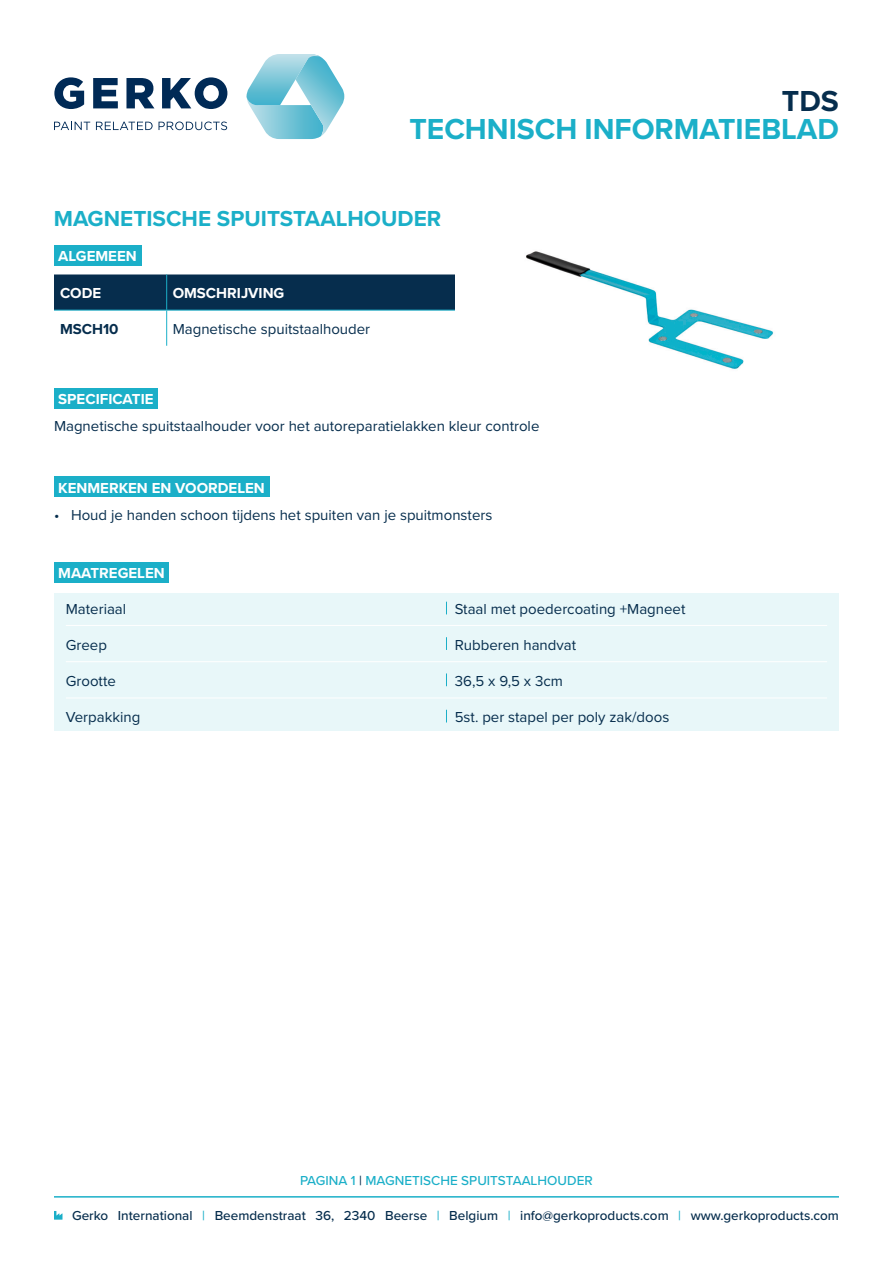
<style>
.page{position:relative;width:893px;height:1263px;background:#fff}
.page>*{position:absolute;margin:0;border:0;box-sizing:border-box;transform-origin:0 0}
.t1{font:700 30px "Proxima Nova";color:#1bafc8}
.t2{font:700 30px "Proxima Nova";color:#062d4d}
.t3{font:700 22.5px "Proxima Nova";color:#1bafc8}
.Alineastijl{font:15px "Proxima Nova";color:#062d4d}
.t4{font:700 15px "Proxima Nova";color:#fff}
.t5{font:700 15px "Proxima Nova";color:#062d4d}
.t6{font:500 13.5px "Proxima Nova";color:#062d4d}
.t7{font:500 13.5px "Proxima Nova";color:#1bafc8}
.s1{color:#062d4d}
.s2{color:#1bafc8}
</style>
<div class="page">
<div style="left:54px;top:593px;width:785px;height:138px;background:#e8f7f9"></div>
<div style="left:54px;top:274px;width:401px;height:36px;background:#062d4d"></div>
<hr style="left:166px;top:274px;width:1px;height:36px;background:#1bafc8">
<hr style="left:54px;top:310px;width:113px;height:1px;background:#1bafc8">
<hr style="left:167px;top:310px;width:672px;height:1px;background:#1bafc8">
<hr style="left:166px;top:310px;width:1px;height:36px;background:#1bafc8">
<hr style="left:66px;top:625px;width:761px;height:1px;background:#fff">
<hr style="left:66px;top:661px;width:761px;height:1px;background:#fff">
<hr style="left:66px;top:698px;width:761px;height:1px;background:#fff">
<svg style="left:446px;top:602px;width:1px;height:12px"></svg>
<svg style="left:446px;top:637px;width:1px;height:13px"></svg>
<svg style="left:446px;top:673px;width:1px;height:13px"></svg>
<svg style="left:446px;top:710px;width:1px;height:12px"></svg>
<div style="left:54px;top:562px;width:115px;height:20px;background:#1bafc8"></div>
<div style="left:54px;top:477px;width:215px;height:20px;background:#1bafc8"></div>
<div style="left:54px;top:245px;width:87px;height:21px;background:#1bafc8"></div>
<div style="left:54px;top:388px;width:104px;height:21px;background:#1bafc8"></div>
<svg style="left:54px;top:122px;width:36px;height:8px"></svg>
<svg style="left:96px;top:122px;width:57px;height:8px"></svg>
<svg style="left:159px;top:122px;width:68px;height:8px"></svg>
<svg style="left:54px;top:77px;width:30px;height:32px"></svg>
<svg style="left:93px;top:78px;width:25px;height:30px"></svg>
<svg style="left:126px;top:78px;width:28px;height:30px"></svg>
<svg style="left:162px;top:77px;width:65px;height:32px"></svg>
<svg style="left:246px;top:54px;width:98px;height:85px"></svg>
<svg style="left:54px;top:1211px;width:8px;height:8px"></svg>
<hr style="left:54px;top:1196px;width:785px;height:1px;background:#1bafc8">
<img style="left:456px;top:251px;width:383px;height:118px">
<p class="t2" style="left:782px;top:78px;width:58px">TDS</p>
<p class="t1" style="left:409px;top:107px;width:431px">TECHNISCH INFORMATIEBLAD</p>
<p class="t3" style="left:54px;top:202px;width:389px">MAGNETISCHE SPUITSTAALHOUDER</p>
<p class="t4" style="left:58px;top:245px;width:80px">ALGEMEEN</p>
<p class="t4" style="left:60px;top:282px;width:43px">CODE</p>
<p class="t4" style="left:173px;top:282px;width:113px">OMSCHRIJVING</p>
<p class="t5" style="left:60px;top:318px;width:60px">MSCH10</p>
<p class="Alineastijl" style="left:173px;top:318px;width:199px">Magnetische spuitstaalhouder</p>
<p class="t4" style="left:58px;top:388px;width:97px">SPECIFICATIE</p>
<p class="Alineastijl" style="left:54px;top:415px;width:487px">Magnetische spuitstaalhouder voor het autoreparatielakken kleur controle</p>
<p class="t4" style="left:58px;top:477px;width:208px">KENMERKEN EN VOORDELEN</p>
<p class="Alineastijl" style="left:54px;top:503px;width:440px">• Houd je handen schoon tijdens het spuiten van je spuitmonsters</p>
<p class="t4" style="left:58px;top:562px;width:108px">MAATREGELEN</p>
<p class="Alineastijl" style="left:66px;top:597px;width:62px">Materiaal</p>
<p class="Alineastijl" style="left:66px;top:633px;width:43px">Greep</p>
<p class="Alineastijl" style="left:66px;top:669px;width:52px">Grootte</p>
<p class="Alineastijl" style="left:66px;top:705px;width:76px">Verpakking</p>
<p class="Alineastijl" style="left:455px;top:597px;width:232px">Staal met poedercoating +Magneet</p>
<p class="Alineastijl" style="left:455px;top:633px;width:123px">Rubberen handvat</p>
<p class="Alineastijl" style="left:455px;top:669px;width:110px">36,5 x 9,5 x 3cm</p>
<p class="Alineastijl" style="left:455px;top:705px;width:216px">5st. per stapel per poly zak/doos</p>
<p class="t7" style="left:300px;top:1170px;width:294px">PAGINA 1 <span class="s1">|</span> MAGNETISCHE SPUITSTAALHOUDER</p>
<p class="t6" style="left:72px;top:1205px;width:768px">Gerko International <span class="s2">|</span> Beemdenstraat 36, 2340 Beerse <span class="s2">|</span> Belgium <span class="s2">|</span> info@gerkoproducts.com <span class="s2">|</span> www.gerkoproducts.com</p>
</div>
